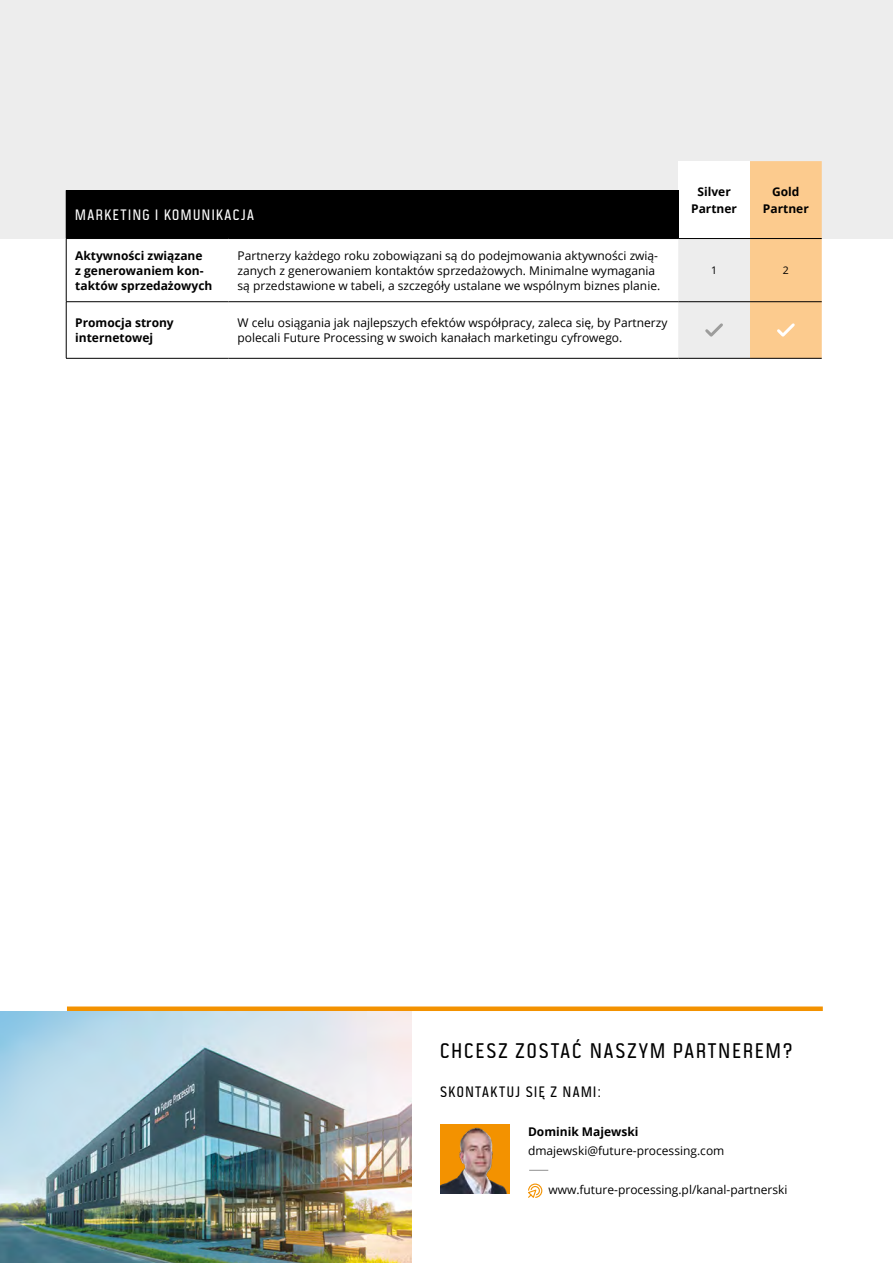
<style>
.page{position:relative;width:893px;height:1263px;background:#fff}
.page>*{position:absolute;margin:0;border:0;box-sizing:border-box;transform-origin:0 0}
.t1{font:21px "Malleable FP Regular";letter-spacing:.1em;color:#000}
.t2{font:15px "Malleable FP Regular";letter-spacing:.1em;color:#fff}
.t3{font:15px "Malleable FP Regular";letter-spacing:.1em;color:#000}
.t4{font:12px/15px "Open Sans";color:#000}
.t5{font:700 12px/15px "Open Sans";color:#000;text-align:center}
.t6{font:10.5px "Open Sans";color:#000}
</style>
<div class="page">
<div style="left:0;top:0;width:893px;height:239px;background:#ededed"></div>
<div style="left:66px;top:190px;width:612px;height:48px;background:#000"></div>
<svg style="left:67px;top:302px;width:611px;height:56px"></svg>
<hr style="left:66px;top:238px;width:163px;height:1px;background:#000">
<hr style="left:229px;top:238px;width:449px;height:1px;background:#000">
<hr style="left:66px;top:301px;width:163px;height:1px;background:#000">
<hr style="left:229px;top:301px;width:449px;height:1px;background:#000">
<hr style="left:66px;top:358px;width:163px;height:1px;background:#000">
<hr style="left:229px;top:358px;width:449px;height:1px;background:#000">
<hr style="left:678px;top:358px;width:72px;height:1px;background:#000">
<hr style="left:750px;top:358px;width:72px;height:1px;background:#000">
<hr style="left:66px;top:239px;width:1px;height:62px;background:#000">
<hr style="left:66px;top:302px;width:1px;height:56px;background:#000">
<svg style="left:678px;top:161px;width:144px;height:197px;background:#f4dcbe"></svg>
<svg style="left:528px;top:1183px;width:15px;height:15px"></svg>
<div style="left:67px;top:1006px;width:756px;height:5px;background:#f39200"></div>
<img style="left:0;top:1011px;width:411px;height:252px">
<svg style="left:529px;top:1170px;width:19px;height:1px"></svg>
<img style="left:440px;top:1124px;width:70px;height:70px">
<p class="t2" style="left:75px;top:204px;width:180px">MARKETING I KOMUNIKACJA</p>
<p class="t5" style="left:75px;top:248px;width:139px;text-align:left">Aktywności związane<br>z generowaniem kon&shy;taktów sprzedażowych</p>
<p class="t4" style="left:238px;top:248px;width:424px">Partnerzy każdego roku zobowiązani są do podejmowania aktywności zwią&shy;zanych z generowaniem kontaktów sprzedażowych. Minimalne wymagania są przedstawione w tabeli, a szczegóły ustalane we wspólnym biznes planie.</p>
<p class="t5" style="left:75px;top:315px;width:100px;text-align:left">Promocja strony internetowej</p>
<p class="t4" style="left:238px;top:315px;width:431px">W celu osiągania jak najlepszych efektów współpracy, zaleca się, by Partnerzy polecali Future Processing w swoich kanałach marketingu cyfrowego.</p>
<p class="t5" style="left:691px;top:183px;width:47px;line-height:16.5px">Silver<br>Partner</p>
<p class="t5" style="left:763px;top:183px;width:47px;line-height:16.5px">Gold<br>Partner</p>
<p class="t6" style="left:711px;top:263px;width:8px">1</p>
<p class="t6" style="left:783px;top:263px;width:8px">2</p>
<h1 class="t1" style="left:440px;top:1037px;width:354px">CHCESZ ZOSTAĆ NASZYM PARTNEREM?</h1>
<p class="t3" style="left:440px;top:1082px;width:162px">SKONTAKTUJ SIĘ Z NAMI:</p>
<p class="t5" style="left:528px;top:1123px;width:112px">Dominik Majewski</p>
<p class="t4" style="left:528px;top:1143px;width:198px">dmajewski@future-processing.com</p>
<p class="t4" style="left:548px;top:1182px;width:241px">www.future-processing.pl/kanal-partnerski</p>
</div>
